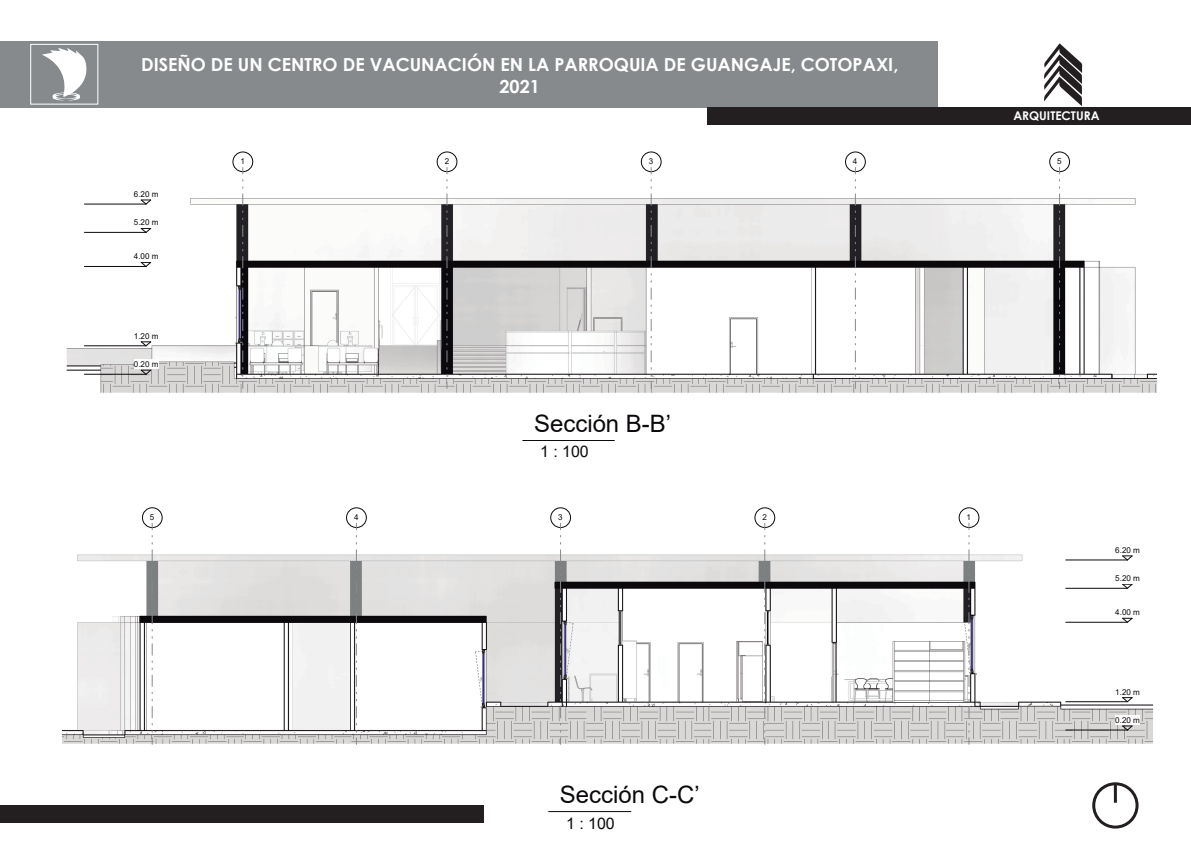
<style>
.page{position:relative;width:1191px;height:842px;background:#fff}
.page>*{position:absolute;margin:0;border:0;box-sizing:border-box;transform-origin:0 0}
.t1{font:24px "Arial";color:#0c090d}
.t2{font:700 18px/21.6px "Century Gothic";color:#fff;text-align:center}
.t3{font:15.9px "Arial";color:#0c090d}
.t4{font:700 12px "Century Gothic";color:#fff}
.t5{font:8.1px "Arial";letter-spacing:.015em;color:#0c090d}
</style>
<div class="page">
<div style="left:0;top:41px;width:937px;height:67px;background:#878a8c"></div>
<svg style="left:42px;top:48px;width:45px;height:53px"></svg>
<svg style="left:1044px;top:43px;width:38px;height:63px"></svg>
<div style="left:707px;top:108px;width:484px;height:17px;background:#231f20"></div>
<div style="left:0;top:805px;width:483px;height:17px;background:#231f20"></div>
<div style="left:30px;top:44px;width:68px;height:61px;border:1px solid #fff"></div>
<div style="left:1092px;top:782px;width:46px;height:46px;border:3px solid #231f20;border-radius:50%"></div>
<hr style="left:1113px;top:784px;width:3px;height:19px;background:#231f20">
<hr style="left:523px;top:440px;width:91px;height:1px;background:#0c090d">
<hr style="left:548px;top:811px;width:83px;height:1px;background:#0c090d">
<img style="left:66px;top:151px;width:1091px;height:242px">
<svg style="left:141px;top:370px;width:10px;height:5px"></svg>
<div style="left:134px;top:360px;width:25px;height:9px;background:#fff"></div>
<hr style="left:84px;top:374px;width:62px;height:1px;background:#0c090d">
<svg style="left:141px;top:262px;width:10px;height:5px"></svg>
<div style="left:134px;top:252px;width:25px;height:9px;background:#fff"></div>
<hr style="left:84px;top:266px;width:62px;height:1px;background:#0c090d">
<div style="left:233px;top:152px;width:20px;height:20px;border:1px solid #0c090d;border-radius:50%"></div>
<div style="left:240px;top:157px;width:5px;height:9px;background:#fff"></div>
<svg style="left:243px;top:312px;width:1px;height:33px"></svg>
<svg style="left:243px;top:218px;width:1px;height:33px"></svg>
<div style="left:437px;top:152px;width:20px;height:20px;border:1px solid #0c090d;border-radius:50%"></div>
<svg style="left:447px;top:312px;width:1px;height:33px"></svg>
<svg style="left:447px;top:218px;width:1px;height:33px"></svg>
<svg style="left:445px;top:157px;width:4px;height:17px"></svg>
<div style="left:641px;top:152px;width:20px;height:20px;border:1px solid #0c090d;border-radius:50%"></div>
<svg style="left:651px;top:312px;width:1px;height:33px"></svg>
<svg style="left:651px;top:218px;width:1px;height:33px"></svg>
<svg style="left:649px;top:157px;width:4px;height:17px"></svg>
<div style="left:845px;top:152px;width:20px;height:20px;border:1px solid #0c090d;border-radius:50%"></div>
<svg style="left:855px;top:312px;width:1px;height:33px"></svg>
<svg style="left:855px;top:218px;width:1px;height:33px"></svg>
<svg style="left:853px;top:157px;width:4px;height:17px"></svg>
<div style="left:1049px;top:152px;width:20px;height:20px;border:1px solid #0c090d;border-radius:50%"></div>
<svg style="left:1059px;top:312px;width:1px;height:33px"></svg>
<svg style="left:1059px;top:218px;width:1px;height:33px"></svg>
<svg style="left:1057px;top:157px;width:4px;height:17px"></svg>
<svg style="left:141px;top:341px;width:10px;height:5px"></svg>
<div style="left:134px;top:331px;width:25px;height:10px;background:#fff"></div>
<hr style="left:84px;top:346px;width:62px;height:1px;background:#0c090d">
<svg style="left:141px;top:228px;width:10px;height:5px"></svg>
<div style="left:134px;top:218px;width:25px;height:9px;background:#fff"></div>
<hr style="left:84px;top:232px;width:62px;height:1px;background:#0c090d">
<svg style="left:141px;top:200px;width:10px;height:4px"></svg>
<div style="left:134px;top:190px;width:25px;height:9px;background:#fff"></div>
<hr style="left:84px;top:204px;width:62px;height:1px;background:#0c090d">
<img style="left:61px;top:507px;width:1093px;height:238px">
<svg style="left:1122px;top:726px;width:10px;height:4px"></svg>
<div style="left:1115px;top:716px;width:25px;height:9px;background:#fff"></div>
<hr style="left:1065px;top:730px;width:62px;height:1px;background:#0c090d">
<svg style="left:1122px;top:618px;width:10px;height:5px"></svg>
<div style="left:1115px;top:608px;width:25px;height:9px;background:#fff"></div>
<hr style="left:1065px;top:622px;width:62px;height:1px;background:#0c090d">
<div style="left:959px;top:508px;width:20px;height:20px;border:1px solid #0c090d;border-radius:50%"></div>
<div style="left:966px;top:513px;width:5px;height:9px;background:#fff"></div>
<svg style="left:968px;top:692px;width:1px;height:33px"></svg>
<svg style="left:968px;top:598px;width:1px;height:33px"></svg>
<svg style="left:968px;top:523px;width:1px;height:21px"></svg>
<div style="left:755px;top:508px;width:20px;height:20px;border:1px solid #0c090d;border-radius:50%"></div>
<div style="left:762px;top:513px;width:5px;height:9px;background:#fff"></div>
<svg style="left:764px;top:692px;width:1px;height:33px"></svg>
<svg style="left:764px;top:598px;width:1px;height:33px"></svg>
<svg style="left:764px;top:523px;width:1px;height:21px"></svg>
<div style="left:550px;top:508px;width:20px;height:20px;border:1px solid #0c090d;border-radius:50%"></div>
<div style="left:558px;top:513px;width:5px;height:9px;background:#fff"></div>
<svg style="left:560px;top:692px;width:1px;height:33px"></svg>
<svg style="left:560px;top:598px;width:1px;height:33px"></svg>
<svg style="left:560px;top:523px;width:1px;height:21px"></svg>
<div style="left:346px;top:508px;width:20px;height:20px;border:1px solid #0c090d;border-radius:50%"></div>
<svg style="left:356px;top:692px;width:1px;height:33px"></svg>
<svg style="left:356px;top:598px;width:1px;height:33px"></svg>
<svg style="left:354px;top:513px;width:4px;height:31px"></svg>
<div style="left:142px;top:508px;width:20px;height:20px;border:1px solid #0c090d;border-radius:50%"></div>
<svg style="left:152px;top:692px;width:1px;height:33px"></svg>
<svg style="left:152px;top:598px;width:1px;height:33px"></svg>
<svg style="left:150px;top:513px;width:4px;height:31px"></svg>
<svg style="left:1122px;top:697px;width:10px;height:5px"></svg>
<div style="left:1115px;top:687px;width:25px;height:9px;background:#fff"></div>
<hr style="left:1065px;top:701px;width:62px;height:1px;background:#0c090d">
<svg style="left:1122px;top:584px;width:10px;height:5px"></svg>
<div style="left:1115px;top:574px;width:25px;height:9px;background:#fff"></div>
<hr style="left:1065px;top:588px;width:62px;height:1px;background:#0c090d">
<svg style="left:1122px;top:555px;width:10px;height:5px"></svg>
<div style="left:1115px;top:545px;width:25px;height:10px;background:#fff"></div>
<hr style="left:1065px;top:560px;width:62px;height:1px;background:#0c090d">
<p class="t2" style="left:141px;top:53px;width:759px">DISEÑO DE UN CENTRO DE VACUNACIÓN EN LA PARROQUIA DE GUANGAJE, COTOPAXI,<br>2021</p>
<p class="t4" style="left:1013px;top:106px;width:88px">ARQUITECTURA</p>
<p class="t5" style="left:134px;top:189px;width:26px">6.20 m</p>
<p class="t5" style="left:134px;top:217px;width:26px">5.20 m</p>
<p class="t5" style="left:134px;top:251px;width:26px">4.00 m</p>
<p class="t5" style="left:240px;top:156px;width:6px">1</p>
<p class="t5" style="left:445px;top:156px;width:6px">2</p>
<p class="t5" style="left:649px;top:156px;width:6px">3</p>
<p class="t5" style="left:853px;top:156px;width:6px">4</p>
<p class="t5" style="left:1057px;top:156px;width:6px">5</p>
<p class="t5" style="left:134px;top:330px;width:26px">1.20 m</p>
<p class="t5" style="left:134px;top:359px;width:26px">0.20 m</p>
<h1 class="t1" style="left:534px;top:407px;width:139px">Sección B-B’</h1>
<p class="t3" style="left:540px;top:441px;width:50px">1 : 100</p>
<p class="t5" style="left:150px;top:512px;width:6px">5</p>
<p class="t5" style="left:354px;top:512px;width:6px">4</p>
<p class="t5" style="left:558px;top:512px;width:6px">3</p>
<p class="t5" style="left:762px;top:512px;width:6px">2</p>
<p class="t5" style="left:966px;top:512px;width:6px">1</p>
<h1 class="t1" style="left:560px;top:778px;width:141px">Sección C-C’</h1>
<p class="t3" style="left:566px;top:812px;width:50px">1 : 100</p>
<p class="t5" style="left:1115px;top:544px;width:26px">6.20 m</p>
<p class="t5" style="left:1115px;top:573px;width:26px">5.20 m</p>
<p class="t5" style="left:1115px;top:607px;width:26px">4.00 m</p>
<p class="t5" style="left:1115px;top:686px;width:26px">1.20 m</p>
<p class="t5" style="left:1115px;top:714px;width:26px">0.20 m</p>
</div>
